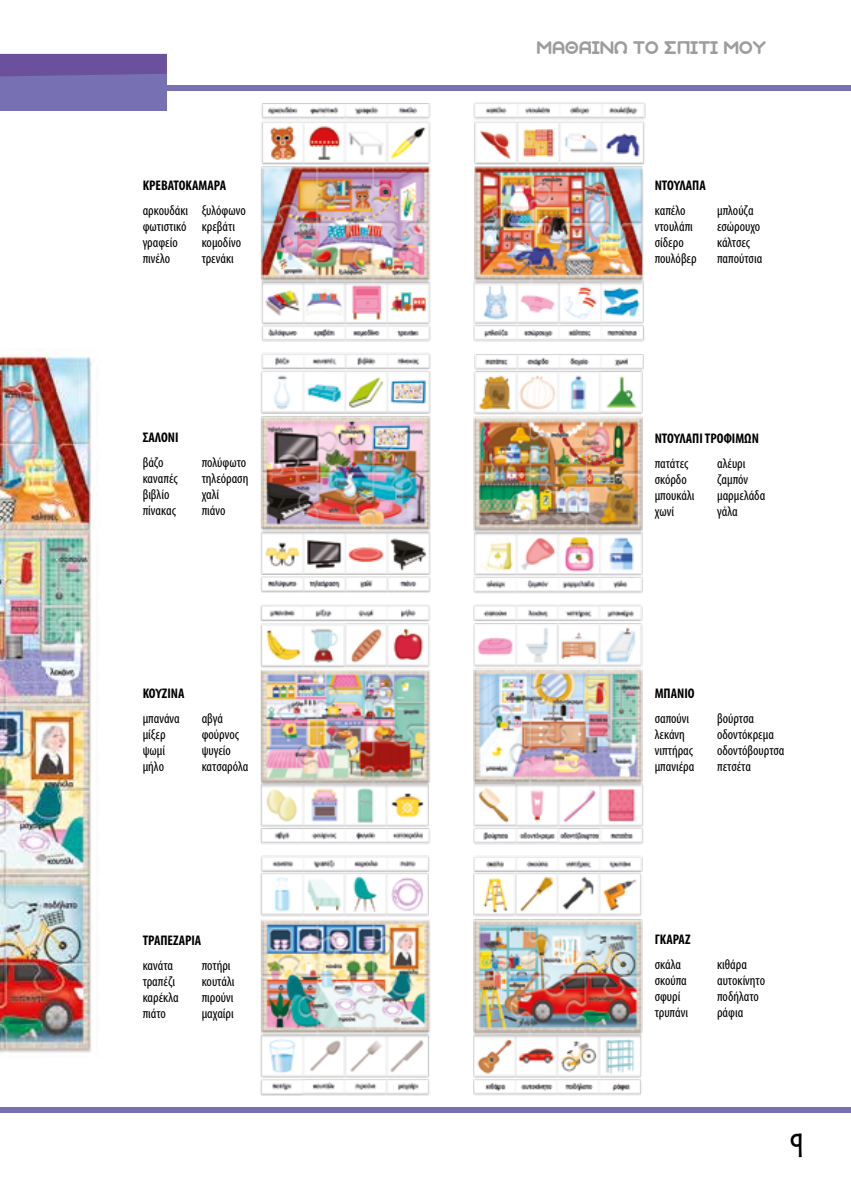
<style>
.page{position:relative;width:851px;height:1191px;background:#fff}
.page>*{position:absolute;margin:0;border:0;box-sizing:border-box;transform-origin:0 0}
.t1{font:24px "KG She Persisted";color:#000}
.t2{font:20px "Aka Acid GR Soft Ice Cream";color:#9d9d9c}
.t3{font:condensed 14px/16px "Myriad Pro";color:#000}
.t4{font:700 condensed 14px "Myriad Pro";color:#000}
</style>
<div class="page">
<img style="left:238px;top:90px;width:422px;height:1006px">
<div style="left:0;top:85px;width:850px;height:5px;background:#7770b2"></div>
<div style="left:0;top:54px;width:167px;height:57px;background:#7770b2"></div>
<div style="left:0;top:54px;width:167px;height:22px;background:#6a509d"></div>
<div style="left:0;top:1107px;width:850px;height:5px;background:#7770b2"></div>
<img style="left:0;top:352px;width:92px;height:701px">
<h2 class="t2" style="left:536px;top:37px;width:231px">MΑΘΑΊΝΩ ΤΟ ΣΠΊΤΙ ΜΟΥ</h2>
<p class="t4" style="left:143px;top:178px;width:85px">ΚΡΕΒΑΤΟΚΑΜΑΡΑ</p>
<p class="t4" style="left:654px;top:178px;width:53px">ΝΤΟΥΛΑΠΑ</p>
<p class="t3" style="left:143px;top:203px;width:47px">αρκουδάκι φωτιστικό γραφείο πινέλο</p>
<p class="t3" style="left:654px;top:203px;width:43px">καπέλο ντουλάπι σίδερο πουλόβερ</p>
<p class="t3" style="left:202px;top:203px;width:46px">ξυλόφωνο κρεβάτι κομοδίνο τρενάκι</p>
<p class="t3" style="left:717px;top:203px;width:47px">μπλούζα εσώρουχο κάλτσες παπούτσια</p>
<p class="t4" style="left:143px;top:429px;width:37px">ΣΑΛΟΝΙ</p>
<p class="t3" style="left:143px;top:454px;width:37px">βάζο καναπές βιβλίο πίνακας</p>
<p class="t3" style="left:202px;top:454px;width:48px">πολύφωτο τηλεόραση χαλί<br>πιάνο</p>
<p class="t4" style="left:143px;top:685px;width:43px">ΚΟΥΖΙΝΑ</p>
<p class="t3" style="left:143px;top:710px;width:39px">μπανάνα μίξερ ψωμί μήλο</p>
<p class="t3" style="left:202px;top:710px;width:48px">αβγά φούρνος ψυγείο κατσαρόλα</p>
<p class="t4" style="left:143px;top:932px;width:60px">ΤΡΑΠΕΖΑΡΙΑ</p>
<p class="t3" style="left:143px;top:957px;width:38px">κανάτα τραπέζι καρέκλα πιάτο</p>
<p class="t3" style="left:202px;top:957px;width:34px">ποτήρι κουτάλι πιρούνι μαχαίρι</p>
<p class="t4" style="left:654px;top:431px;width:106px">ΝΤΟΥΛΑΠΙ ΤΡΟΦΙΜΩΝ</p>
<p class="t3" style="left:654px;top:456px;width:41px">πατάτες σκόρδο μπουκάλι χωνί</p>
<p class="t3" style="left:717px;top:456px;width:50px">αλέυρι ζαμπόν μαρμελάδα γάλα</p>
<p class="t4" style="left:654px;top:685px;width:41px">ΜΠΑΝΙΟ</p>
<p class="t3" style="left:654px;top:710px;width:41px">σαπούνι λεκάνη νιπτήρας μπανιέρα</p>
<p class="t3" style="left:717px;top:710px;width:69px">βούρτσα οδοντόκρεμα οδοντόβουρτσα πετσέτα</p>
<p class="t4" style="left:654px;top:932px;width:37px">ΓΚΑΡΑΖ</p>
<p class="t3" style="left:654px;top:957px;width:35px">σκάλα σκούπα σφυρί τρυπάνι</p>
<p class="t3" style="left:717px;top:957px;width:49px">κιθάρα αυτοκίνητο ποδήλατο ράφια</p>
<h1 class="t1" style="left:790px;top:1127px;width:13px">9</h1>
</div>
